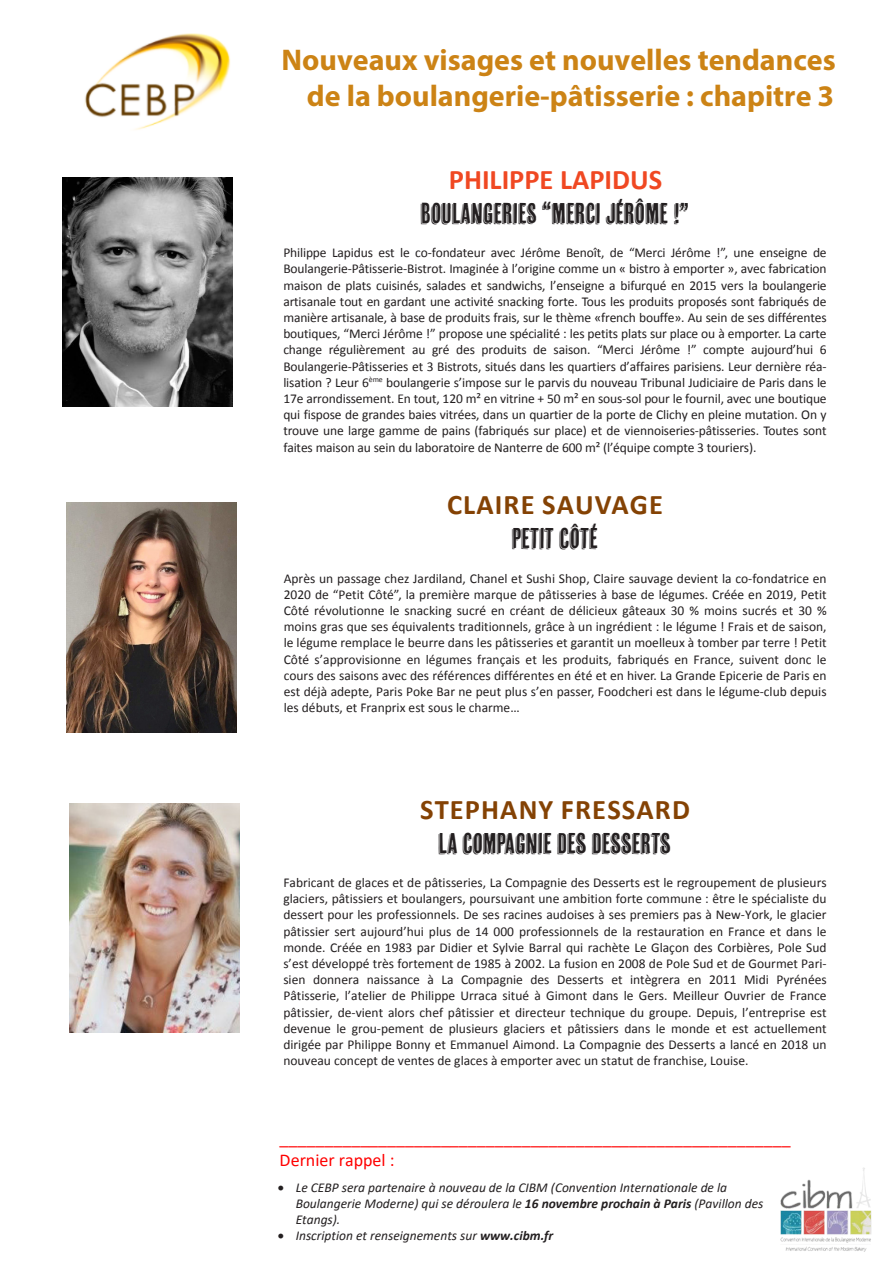
<style>
.page{position:relative;width:893px;height:1263px;background:#fff}
.page>*{position:absolute;margin:0;border:0;box-sizing:border-box;transform-origin:0 0}
.t1{font:700 30px/36px "Myriad Pro";color:#cc8315;text-align:right}
.t2{font:28.5px/34.2px "Cheap Pine";color:#231f20;text-align:center}
.t3{font:700 28.5px/34.2px "Calibri";letter-spacing:.04em;color:#844204;text-align:center}
.t4{font:18px/21.6px "Calibri";color:#f00}
.t5{font:13.5px/16.2px "Calibri";color:#231f20;text-align:justify}
.t6{font:italic 13.5px/16.2px "Calibri";color:#231f20}
.s1{font-family:"Calibri";font-weight:700;color:#f04822}
.s2{font-family:"Cheap Pine";font-weight:400;color:#231f20}
.s3{font-family:"Calibri";font-weight:700;color:#844204}
.s4{font-weight:700}
</style>
<div class="page">
<img style="left:63px;top:177px;width:170px;height:230px">
<img style="left:66px;top:503px;width:170px;height:229px">
<img style="left:70px;top:803px;width:170px;height:230px">
<img style="left:84px;top:33px;width:146px;height:97px">
<img style="left:780px;top:1167px;width:92px;height:85px">
<h1 class="t1" style="left:282px;top:41px;width:556px">Nouveaux visages et nouvelles tendances de la boulangerie-pâtisserie : chapitre 3</h1>
<p class="t2" style="left:421px;top:162px;width:270px"><span class="s1">PHILIPPE LAPIDUS<br></span>BOULANGERIES “MERCI JÉRÔME !”</p>
<p class="t5" style="left:283px;top:244px;width:545px">Philippe Lapidus est le co-fondateur avec Jérôme Benoît, de “Merci Jérôme !”, une enseigne de Boulangerie-Pâtisserie-Bistrot. Imaginée à l’origine comme un « bistro à emporter », avec fabrication maison de plats cuisinés, salades et sandwichs, l’enseigne a bifurqué en 2015 vers la boulangerie artisanale tout en gardant une activité snacking forte. Tous les produits proposés sont fabriqués de manière artisanale, à base de produits frais, sur le thème «french bouffe». Au sein de ses différentes boutiques, “Merci Jérôme !” propose une spécialité : les petits plats sur place ou à emporter. La carte change régulièrement au gré des produits de saison. “Merci Jérôme !” compte aujourd’hui 6<br>Boulangerie-Pâtisseries et 3 Bistrots, situés dans les quartiers d’affaires parisiens. Leur dernière réa&shy;lisation ? Leur 6<sup>ème</sup> boulangerie s’impose sur le parvis du nouveau Tribunal Judiciaire de Paris dans le 17e arrondissement. En tout, 120 m² en vitrine + 50 m² en sous-sol pour le fournil, avec une boutique qui fispose de grandes baies vitrées, dans un quartier de la porte de Clichy en pleine mutation. On y trouve une large gamme de pains (fabriqués sur place) et de viennoiseries-pâtisseries. Toutes sont faites maison au sein du laboratoire de Nanterre de 600 m² (l’équipe compte 3 touriers).</p>
<p class="t3" style="left:447px;top:487px;width:217px">CLAIRE SAUVAGE<br><span class="s2">PETIT CÔTÉ</span></p>
<p class="t5" style="left:284px;top:570px;width:544px">Après un passage chez Jardiland, Chanel et Sushi Shop, Claire sauvage devient la co-fondatrice en 2020 de “Petit Côté”, la première marque de pâtisseries à base de légumes. Créée en 2019, Petit Côté révolutionne le snacking sucré en créant de délicieux gâteaux 30 % moins sucrés et 30 % moins gras que ses équivalents traditionnels, grâce à un ingrédient : le légume ! Frais et de saison, le légume remplace le beurre dans les pâtisseries et garantit un moelleux à tomber par terre ! Petit Côté s’approvisionne en légumes français et les produits, fabriqués en France, suivent donc le cours des saisons avec des références différentes en été et en hiver. La Grande Epicerie de Paris en est déjà adepte, Paris Poke Bar ne peut plus s’en passer, Foodcheri est dans le légume-club depuis les débuts, et Franprix est sous le charme…</p>
<p class="t2" style="left:420px;top:792px;width:271px"><span class="s3">STEPHANY FRESSARD<br></span>LA COMPAGNIE DES DESSERTS</p>
<p class="t5" style="left:283px;top:874px;width:545px">Fabricant de glaces et de pâtisseries, La Compagnie des Desserts est le regroupement de plusieurs glaciers, pâtissiers et boulangers, poursuivant une ambition forte commune : être le spécialiste du dessert pour les professionnels. De ses racines audoises à ses premiers pas à New-York, le glacier pâtissier sert aujourd’hui plus de 14 000 professionnels de la restauration en France et dans le monde. Créée en 1983 par Didier et Sylvie Barral qui rachète Le Glaçon des Corbières, Pole Sud s’est développé très fortement de 1985 à 2002. La fusion en 2008 de Pole Sud et de Gourmet Pari&shy;sien donnera naissance à La Compagnie des Desserts et intègrera en 2011 Midi Pyrénées Pâtisserie, l’atelier de Philippe Urraca situé à Gimont dans le Gers. Meilleur Ouvrier de France pâtissier, de-vient alors chef pâtissier et directeur technique du groupe. Depuis, l’entreprise est devenue le grou-pement de plusieurs glaciers et pâtissiers dans le monde et est actuellement dirigée par Philippe Bonny et Emmanuel Aimond. La Compagnie des Desserts a lancé en 2018 un nouveau concept de ventes de glaces à emporter avec un statut de franchise, Louise.</p>
<h3 class="t4" style="left:280px;top:1127px;width:512px">_________________________________________________________<br>Dernier rappel :</h3>
<p class="t6" style="left:296px;top:1178px;width:469px;text-indent:-18px">• Le CEBP sera partenaire à nouveau de la CIBM (Convention Internationale de la<br>Boulangerie Moderne) qui se déroulera le <span class="s4">16 novembre prochain à Paris</span> (Pavillon des<br>Etangs).</p>
<p class="t6" style="left:278px;top:1227px;width:277px">• Inscription et renseignements sur <span class="s4">www.cibm.fr</span></p>
</div>
